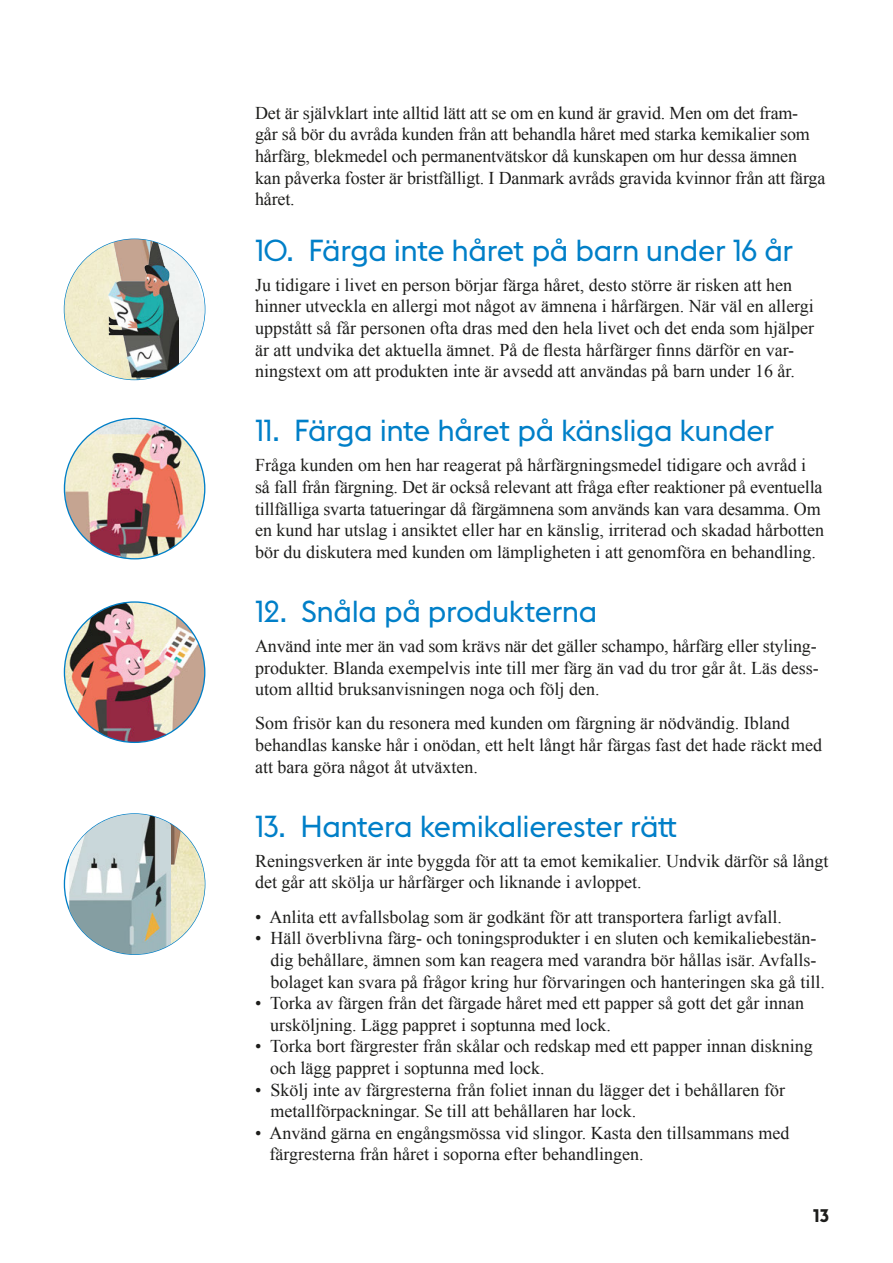
<style>
.page{position:relative;width:893px;height:1263px;background:#fff}
.page>*{position:absolute;margin:0;border:0;box-sizing:border-box;transform-origin:0 0}
.t1{font:30px "Stockholm Type";letter-spacing:-.015em;color:#007fc8}
.Bröd_med_avstånd{font:18px/21.6px "Times New Roman";color:#1d1d1b}
.Bröd_UI{font:18px/21.6px "Times New Roman";color:#1d1d1b}
.t2{font:700 18px "Stockholm Type";color:#1d1d1b}
</style>
<div class="page">
<img style="left:64px;top:418px;width:141px;height:141px;border-radius:70px">
<img style="left:64px;top:602px;width:141px;height:140px;border-radius:70px">
<img style="left:67px;top:333px;width:135px;height:43px">
<img style="left:64px;top:243px;width:141px;height:90px">
<img style="left:109px;top:239px;width:69px;height:140px">
<img style="left:141px;top:376px;width:37px;height:3px">
<img style="left:170px;top:847px;width:35px;height:99px">
<img style="left:170px;top:823px;width:25px;height:50px">
<img style="left:69px;top:814px;width:101px;height:140px">
<p class="Bröd_med_avstånd" style="left:255px;top:102px;width:572px">Det är självklart inte alltid lätt att se om en kund är gravid. Men om det fram&shy;går så bör du avråda kunden från att behandla håret med starka kemikalier som hårfärg, blekmedel och permanentvätskor då kunskapen om hur dessa ämnen kan påverka foster är bristfälligt. I Danmark avråds gravida kvinnor från att färga håret.</p>
<h3 class="t1" style="left:255px;top:230px;width:540px">10. Färga inte håret på barn under 16 år</h3>
<p class="Bröd_med_avstånd" style="left:255px;top:274px;width:560px">Ju tidigare i livet en person börjar färga håret, desto större är risken att hen hinner utveckla en allergi mot något av ämnena i hårfärgen. När väl en allergi uppstått så får personen ofta dras med den hela livet och det enda som hjälper är att undvika det aktuella ämnet. På de flesta hårfärger finns därför en var&shy;ningstext om att produkten inte är avsedd att användas på barn under 16 år.</p>
<h3 class="t1" style="left:255px;top:410px;width:521px">11. Färga inte håret på känsliga kunder</h3>
<p class="Bröd_med_avstånd" style="left:255px;top:454px;width:570px">Fråga kunden om hen har reagerat på hårfärgningsmedel tidigare och avråd i så fall från färgning. Det är också relevant att fråga efter reaktioner på eventuella tillfälliga svarta tatueringar då färgämnena som används kan vara desamma. Om en kund har utslag i ansiktet eller har en känslig, irriterad och skadad hårbotten bör du diskutera med kunden om lämpligheten i att genomföra en behandling.</p>
<h3 class="t1" style="left:255px;top:591px;width:344px">12. Snåla på produkterna</h3>
<p class="Bröd_med_avstånd" style="left:255px;top:635px;width:565px">Använd inte mer än vad som krävs när det gäller schampo, hårfärg eller styling&shy;produkter. Blanda exempelvis inte till mer färg än vad du tror går åt. Läs dess&shy;utom alltid bruksanvisningen noga och följ den.</p>
<p class="Bröd_med_avstånd" style="left:255px;top:712px;width:568px">Som frisör kan du resonera med kunden om färgning är nödvändig. Ibland behandlas kanske hår i onödan, ett helt långt hår färgas fast det hade räckt med att bara göra något åt utväxten.</p>
<h3 class="t1" style="left:255px;top:805px;width:424px">13. Hantera kemikalierester rätt</h3>
<p class="Bröd_med_avstånd" style="left:255px;top:850px;width:575px">Reningsverken är inte byggda för att ta emot kemikalier. Undvik därför så långt det går att skölja ur hårfärger och liknande i avloppet.</p>
<p class="Bröd_med_avstånd" style="left:255px;top:906px;width:528px">• Anlita ett avfallsbolag som är godkänt för att transportera farligt avfall.</p>
<p class="Bröd_med_avstånd" style="left:270px;top:927px;width:556px;text-indent:-15px">• Häll överblivna färg- och toningsprodukter i en sluten och kemikaliebestän&shy;dig behållare, ämnen som kan reagera med varandra bör hållas isär. Avfalls&shy;bolaget kan svara på frågor kring hur förvaringen och hanteringen ska gå till.</p>
<p class="Bröd_med_avstånd" style="left:270px;top:992px;width:535px;text-indent:-15px">• Torka av färgen från det färgade håret med ett papper så gott det går innan ursköljning. Lägg pappret i soptunna med lock.</p>
<p class="Bröd_med_avstånd" style="left:270px;top:1035px;width:544px;text-indent:-15px">• Torka bort färgrester från skålar och redskap med ett papper innan diskning och lägg pappret i soptunna med lock.</p>
<p class="Bröd_UI" style="left:270px;top:1078px;width:516px;text-indent:-15px">• Skölj inte av färgresterna från foliet innan du lägger det i behållaren för metallförpackningar. Se till att behållaren har lock.</p>
<p class="Bröd_med_avstånd" style="left:269px;top:1122px;width:521px;text-indent:-14px">• Använd gärna en engångsmössa vid slingor. Kasta den tillsammans med färgresterna från håret i soporna efter behandlingen.</p>
<p class="t2" style="left:813px;top:1203px;width:18px">13</p>
</div>
